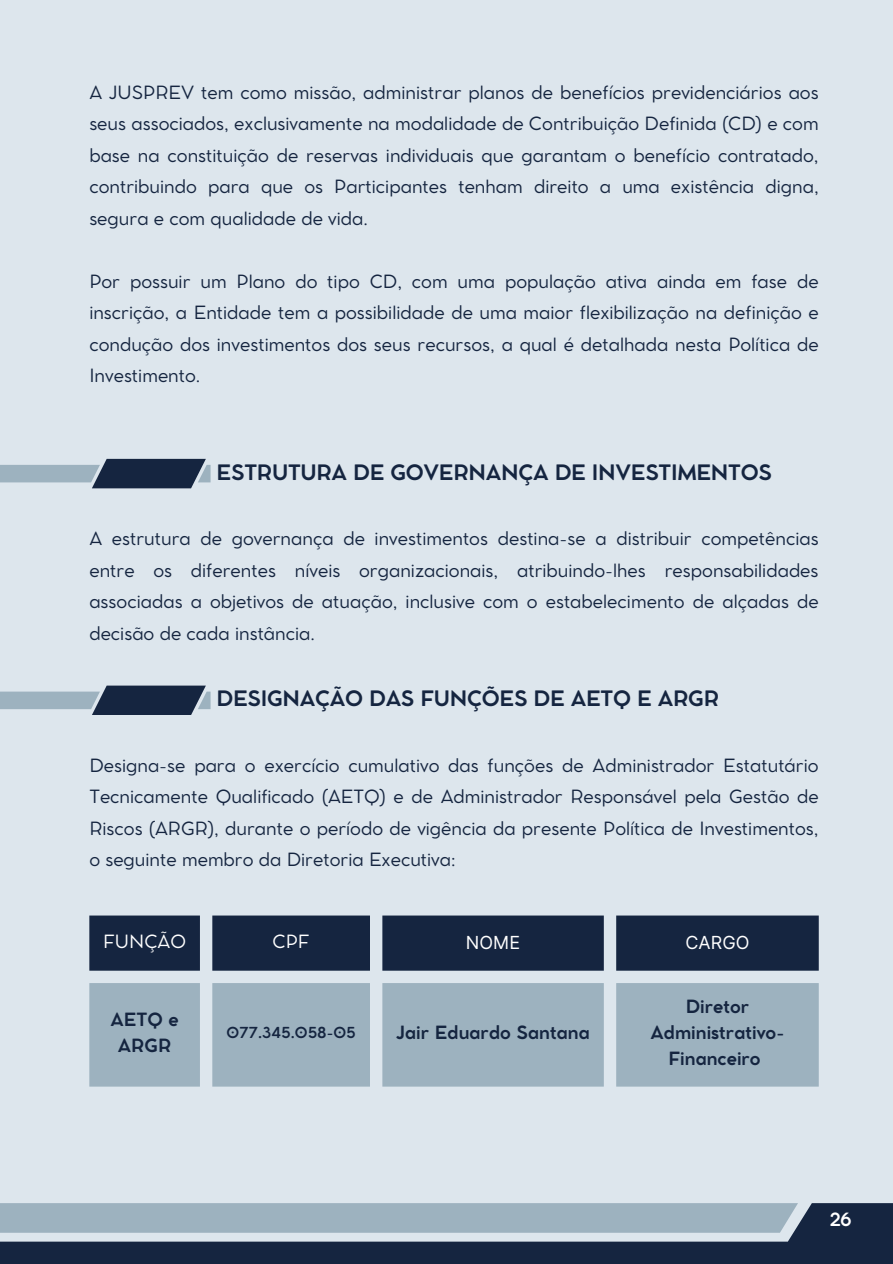
<style>
.page{position:relative;width:893px;height:1264px;background:#fff}
.page>*{position:absolute;margin:0;border:0;box-sizing:border-box;transform-origin:0 0}
.t1{font:700 21px "Cocomat Pro";letter-spacing:-.015em;color:#152540}
.t2{font:18px/31.5px "Cocomat Pro";color:#152540;text-align:justify}
.t3{font:700 18px/25.8px "Cocomat Pro";color:#152540;text-align:center}
.t4{font:18px "Cocomat Pro";color:#fff}
.t5{font:18px "Inter";color:#fff}
.t6{font:700 18px "Cocomat Pro";color:#fff}
.t7{font:700 15px "Cocomat Pro";color:#152540}
</style>
<div class="page">
<div style="left:0;top:0;width:892px;height:1263px;background:#dde6ed"></div>
<svg style="left:0;top:1203px;width:892px;height:60px;fill:#152540"></svg>
<div style="left:0;top:1203px;width:798px;height:29px;background:#9db2bf"></div>
<svg style="left:89px;top:915px;width:729px;height:55px;background:#21304a"></svg>
<div style="left:89px;top:983px;width:729px;height:103px;background:#9db2bf"></div>
<svg style="left:0;top:459px;width:210px;height:29px"></svg>
<svg style="left:0;top:685px;width:210px;height:29px"></svg>
<p class="t2" style="left:89px;top:78px;width:730px">A JUSPREV tem como missão, administrar planos de benefícios previdenciários aos seus associados, exclusivamente na modalidade de Contribuição Definida (CD) e com base na constituição de reservas individuais que garantam o benefício contratado, contribuindo para que os Participantes tenham direito a uma existência digna, segura e com qualidade de vida.</p>
<p class="t2" style="left:89px;top:267px;width:730px">Por possuir um Plano do tipo CD, com uma população ativa ainda em fase de inscrição, a Entidade tem a possibilidade de uma maior flexibilização na definição e condução dos investimentos dos seus recursos, a qual é detalhada nesta Política de Investimento.</p>
<h1 class="t1" style="left:217px;top:464px;width:556px">ESTRUTURA DE GOVERNANÇA DE INVESTIMENTOS</h1>
<p class="t2" style="left:89px;top:524px;width:730px">A estrutura de governança de investimentos destina-se a distribuir competências entre os diferentes níveis organizacionais, atribuindo-lhes responsabilidades associadas a objetivos de atuação, inclusive com o estabelecimento de alçadas de decisão de cada instância.</p>
<h1 class="t1" style="left:217px;top:690px;width:504px">DESIGNAÇÃO DAS FUNÇÕES DE AETQ E ARGR</h1>
<p class="t2" style="left:89px;top:751px;width:730px">Designa-se para o exercício cumulativo das funções de Administrador Estatutário Tecnicamente Qualificado (AETQ) e de Administrador Responsável pela Gestão de Riscos (ARGR), durante o período de vigência da presente Política de Investimentos, o seguinte membro da Diretoria Executiva:</p>
<p class="t4" style="left:103px;top:934px;width:84px">FUNÇÃO</p>
<p class="t4" style="left:272px;top:934px;width:39px">CPF</p>
<p class="t5" style="left:466px;top:932px;width:56px">NOME</p>
<p class="t5" style="left:685px;top:932px;width:65px">CARGO</p>
<p class="t3" style="left:110px;top:1007px;width:70px">AETQ e<br>ARGR</p>
<p class="t7" style="left:226px;top:1027px;width:131px">077.345.058-05</p>
<p class="t3" style="left:396px;top:1021px;width:195px">Jair Eduardo Santana</p>
<p class="t3" style="left:650px;top:995px;width:135px">Diretor<br>Administrativo-<br>Financeiro</p>
<p class="t6" style="left:829px;top:1212px;width:23px">26</p>
</div>
